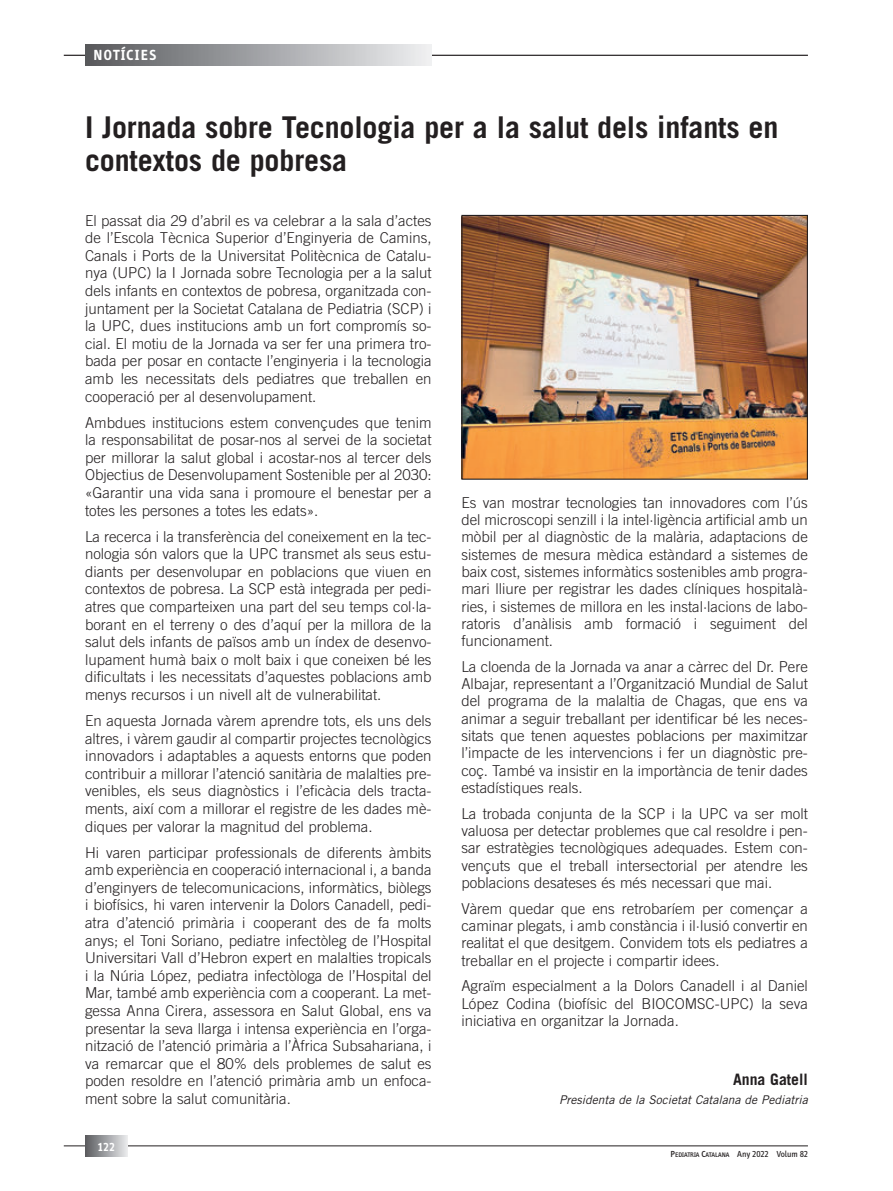
<style>
.page{position:relative;width:893px;height:1191px;background:#fff}
.page>*{position:absolute;margin:0;border:0;box-sizing:border-box;transform-origin:0 0}
.t1{font:700 30px/33px "Trade Gothic";letter-spacing:-.005em;color:#231f20}
.t2{font:700 15.75px "Trade Gothic";color:#231f20}
.t3{font:300 15px/17.5px "Trade Gothic";color:#231f20;text-align:justify}
.t4{font:700 15px "Info";letter-spacing:.1em;color:#fff}
.t5{font:italic 12px "Trade Gothic";color:#231f20}
.t6{font:700 12px "Info";color:#fff}
.t7{font:500 6.75px "Info";color:#231f20}
.s1{font-size:9px}
.s2{font-weight:400;font-size:9px}
</style>
<div class="page">
<hr style="left:64px;top:55px;width:744px;height:1px;background:#231f20">
<hr style="left:64px;top:1145px;width:744px;height:1px;background:#231f20">
<svg style="left:85px;top:1135px;width:43px;height:22px"></svg>
<svg style="left:85px;top:45px;width:347px;height:21px;background:#a2a3a6"></svg>
<img style="left:463px;top:217px;width:343px;height:261px">
<div style="left:461px;top:215px;width:347px;height:265px;border:1px solid #231f20"></div>
<p class="t4" style="left:94px;top:47px;width:64px">NOTÍCIES</p>
<h1 class="t1" style="left:85px;top:110px;width:695px">I Jornada sobre Tecnologia per a la salut dels infants en contextos de pobresa</h1>
<p class="t3" style="left:85px;top:211px;width:348px">El passat dia 29 d’abril es va celebrar a la sala d’actes de l’Escola Tècnica Superior d’Enginyeria de Camins, Canals i Ports de la Universitat Politècnica de Catalu&shy;nya (UPC) la I Jornada sobre Tecnologia per a la salut dels infants en contextos de pobresa, organitzada con&shy;juntament per la Societat Catalana de Pediatria (SCP) i la UPC, dues institucions amb un fort compromís so&shy;cial. El motiu de la Jornada va ser fer una primera tro&shy;bada per posar en contacte l’enginyeria i la tecnologia amb les necessitats dels pediatres que treballen en cooperació per al desenvolupament.</p>
<p class="t3" style="left:85px;top:413px;width:348px">Ambdues institucions estem convençudes que tenim la responsabilitat de posar-nos al servei de la societat per millorar la salut global i acostar-nos al tercer dels Objectius de Desenvolupament Sostenible per al 2030: «Garantir una vida sana i promoure el benestar per a totes les persones a totes les edats».</p>
<p class="t3" style="left:85px;top:527px;width:348px">La recerca i la transferència del coneixement en la tec&shy;nologia són valors que la UPC transmet als seus estu&shy;diants per desenvolupar en poblacions que viuen en contextos de pobresa. La SCP està integrada per pedi&shy;atres que comparteixen una part del seu temps col·la&shy;borant en el terreny o des d’aquí per la millora de la salut dels infants de països amb un índex de desenvo&shy;lupament humà baix o molt baix i que coneixen bé les dificultats i les necessitats d’aquestes poblacions amb menys recursos i un nivell alt de vulnerabilitat.</p>
<p class="t3" style="left:85px;top:711px;width:348px">En aquesta Jornada vàrem aprendre tots, els uns dels altres, i vàrem gaudir al compartir projectes tecnològics innovadors i adaptables a aquests entorns que poden contribuir a millorar l’atenció sanitària de malalties pre&shy;venibles, els seus diagnòstics i l’eficàcia dels tracta&shy;ments, així com a millorar el registre de les dades mè&shy;diques per valorar la magnitud del problema.</p>
<p class="t3" style="left:85px;top:843px;width:348px">Hi varen participar professionals de diferents àmbits amb experiència en cooperació internacional i, a banda d’enginyers de telecomunicacions, informàtics, biòlegs i biofísics, hi varen intervenir la Dolors Canadell, pedi&shy;atra d’atenció primària i cooperant des de fa molts anys; el Toni Soriano, pediatre infectòleg de l’Hospital Universitari Vall d’Hebron expert en malalties tropicals i la Núria López, pediatra infectòloga de l’Hospital del Mar, també amb experiència com a cooperant. La met&shy;gessa Anna Cirera, assessora en Salut Global, ens va presentar la seva llarga i intensa experiència en l’orga&shy;nització de l’atenció primària a l’Àfrica Subsahariana, i va remarcar que el 80% dels problemes de salut es poden resoldre en l’atenció primària amb un enfoca&shy;ment sobre la salut comunitària.</p>
<p class="t6" style="left:98px;top:1140px;width:19px">122</p>
<p class="t3" style="left:461px;top:493px;width:348px">Es van mostrar tecnologies tan innovadores com l’ús del microscopi senzill i la intel·ligència artificial amb un mòbil per al diagnòstic de la malària, adaptacions de sistemes de mesura mèdica estàndard a sistemes de baix cost, sistemes informàtics sostenibles amb progra&shy;mari lliure per registrar les dades clíniques hospitalà&shy;ries, i sistemes de millora en les instal·lacions de labo&shy;ratoris d’anàlisis amb formació i seguiment del funcionament.</p>
<p class="t3" style="left:461px;top:657px;width:348px">La cloenda de la Jornada va anar a càrrec del Dr. Pere Albajar, representant a l’Organització Mundial de Salut del programa de la malaltia de Chagas, que ens va animar a seguir treballant per identificar bé les neces&shy;sitats que tenen aquestes poblacions per maximitzar l’impacte de les intervencions i fer un diagnòstic pre&shy;coç. També va insistir en la importància de tenir dades estadístiques reals.</p>
<p class="t3" style="left:461px;top:804px;width:348px">La trobada conjunta de la SCP i la UPC va ser molt valuosa per detectar problemes que cal resoldre i pen&shy;sar estratègies tecnològiques adequades. Estem con&shy;vençuts que el treball intersectorial per atendre les poblacions desateses és més necessari que mai.</p>
<p class="t3" style="left:461px;top:899px;width:348px">Vàrem quedar que ens retrobaríem per començar a caminar plegats, i amb constància i il·lusió convertir en realitat el que desitgem. Convidem tots els pediatres a treballar en el projecte i compartir idees.</p>
<p class="t3" style="left:461px;top:977px;width:348px">Agraïm especialment a la Dolors Canadell i al Daniel López Codina (biofísic del BIOCOMSC-UPC) la seva iniciativa en organitzar la Jornada.</p>
<p class="t2" style="left:733px;top:1069px;width:76px">Anna Gatell</p>
<p class="t5" style="left:559px;top:1092px;width:250px">Presidenta de la Societat Catalana de Pediatria</p>
<p class="t7" style="left:671px;top:1151px;width:139px"><span class="s1">P</span>EDIATRIA <span class="s1">C</span>ATALANA <span class="s2">Any 2022 Volum 82</span></p>
</div>
